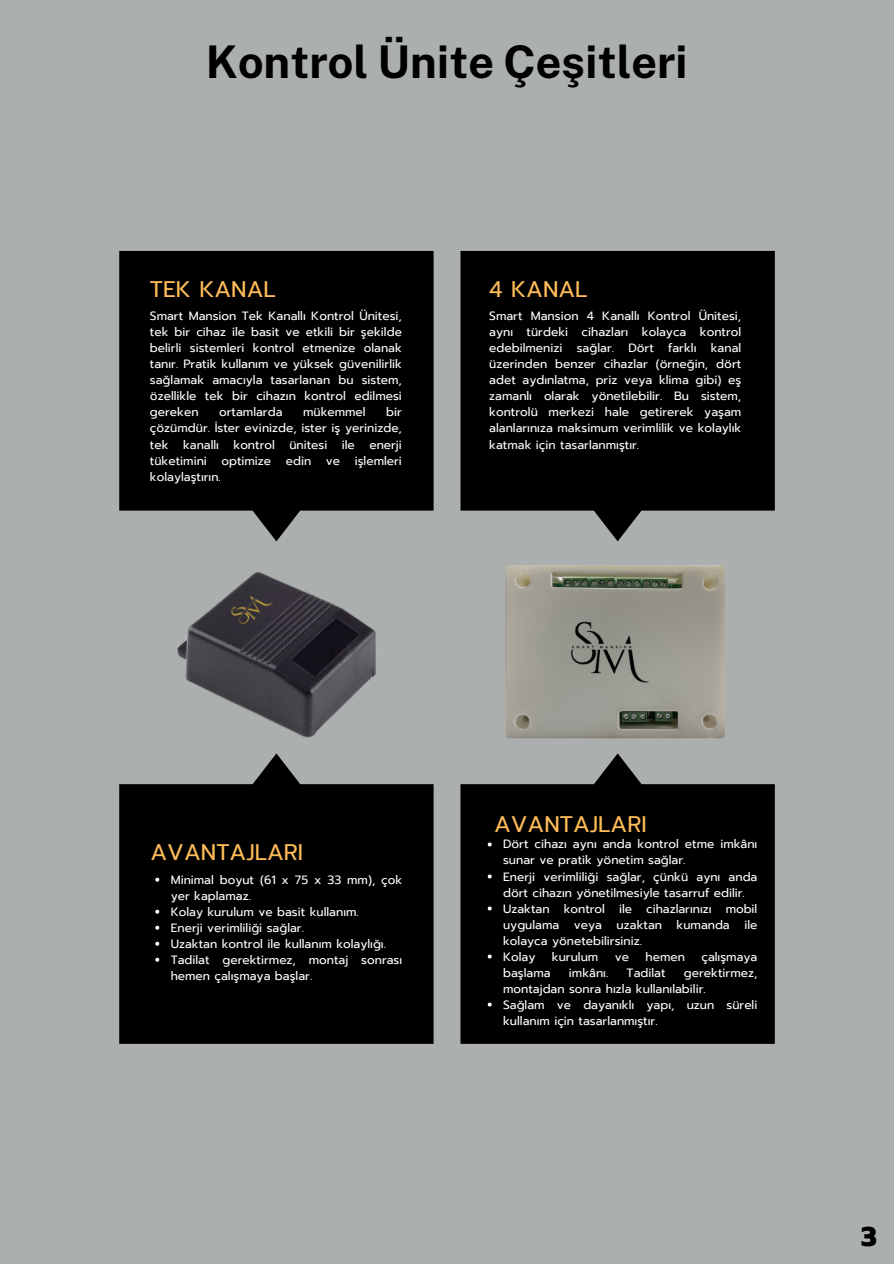
<style>
.page{position:relative;width:894px;height:1264px;background:#fff}
.page>*{position:absolute;margin:0;border:0;box-sizing:border-box;transform-origin:0 0}
.t1{font:700 45px "Public Sans";color:#000}
.t2{font:800 27px "Prompt";color:#000}
.t3{font:22.5px "Prompt";color:#ffbd59}
.t4{font:12px/16px "Prompt";color:#fff}
</style>
<div class="page">
<div style="left:0;top:0;width:893px;height:1263px;background:#abb0af"></div>
<div style="left:460px;top:779px;width:314px;height:264px;background:#000"></div>
<svg style="left:487px;top:842px;width:4px;height:4px"></svg>
<svg style="left:487px;top:874px;width:4px;height:4px"></svg>
<svg style="left:487px;top:906px;width:4px;height:4px"></svg>
<svg style="left:487px;top:954px;width:4px;height:4px"></svg>
<svg style="left:487px;top:1002px;width:4px;height:4px"></svg>
<img style="left:509px;top:541px;width:216px;height:238px">
<svg style="left:460px;top:251px;width:314px;height:290px;background:#111"></svg>
<img style="left:505px;top:565px;width:219px;height:173px;border-radius:4px">
<img style="left:568px;top:619px;width:82px;height:65px">
<div style="left:119px;top:251px;width:314px;height:264px;background:#000"></div>
<img style="left:177px;top:515px;width:200px;height:223px">
<svg style="left:119px;top:753px;width:314px;height:290px;background:#111"></svg>
<svg style="left:155px;top:877px;width:4px;height:4px"></svg>
<svg style="left:155px;top:909px;width:4px;height:4px"></svg>
<svg style="left:155px;top:925px;width:4px;height:4px"></svg>
<svg style="left:155px;top:941px;width:4px;height:4px"></svg>
<svg style="left:155px;top:957px;width:4px;height:4px"></svg>
<img style="left:206px;top:569px;width:80px;height:80px">
<p class="t1" style="left:206px;top:35px;width:483px">Kontrol Ünite Çeşitleri</p>
<p class="t3" style="left:150px;top:272px;width:127px">TEK KANAL</p>
<p class="t4" style="left:150px;top:308px;width:253px;text-align:justify">Smart Mansion Tek Kanallı Kontrol Ünitesi, tek bir cihaz ile basit ve etkili bir şekilde belirli sistemleri kontrol etmenize olanak tanır. Pratik kullanım ve yüksek güvenilirlik sağlamak amacıyla tasarlanan bu sistem, özellikle tek bir cihazın kontrol edilmesi gereken</p>
<p class="t4" style="left:150px;top:404px;width:253px;text-align:justify;text-indent:236px">bir çözümdür. İster evinizde, ister iş yerinizde, tek kanallı kontrol ünitesi ile enerji tüketimini optimize edin ve işlemleri kolaylaştırın.</p>
<p class="t4" style="left:219px;top:404px;width:65px">ortamlarda</p>
<p class="t4" style="left:303px;top:404px;width:64px">mükemmel</p>
<h2 class="t3" style="left:489px;top:272px;width:100px">4 KANAL</h2>
<p class="t4" style="left:489px;top:308px;width:253px;text-align:justify">Smart Mansion 4 Kanallı Kontrol Ünitesi, aynı türdeki cihazları kolayca kontrol edebilmenizi sağlar. Dört farklı kanal üzerinden benzer cihazlar (örneğin, dört adet aydınlatma, priz veya klima gibi) eş zamanlı olarak yönetilebilir. Bu sistem, kontrolü merkezi hale getirerek yaşam alanlarınıza maksimum verimlilik ve kolaylık katmak için tasarlanmıştır.</p>
<p class="t3" style="left:150px;top:835px;width:154px">AVANTAJLARI</p>
<p class="t4" style="left:171px;top:871px;width:233px">Minimal boyut (61 x 75 x 33 mm), çok yer kaplamaz.</p>
<p class="t4" style="left:171px;top:903px;width:189px">Kolay kurulum ve basit kullanım.</p>
<p class="t4" style="left:171px;top:919px;width:135px">Enerji verimliliği sağlar.</p>
<h2 class="t4" style="left:171px;top:935px;width:217px">Uzaktan kontrol ile kullanım kolaylığı.</h2>
<p class="t4" style="left:171px;top:951px;width:233px">Tadilat gerektirmez, montaj sonrası hemen çalışmaya başlar.</p>
<h1 class="t3" style="left:494px;top:807px;width:154px">AVANTAJLARI</h1>
<h2 class="t4" style="left:503px;top:836px;width:256px">Dört cihazı aynı anda kontrol etme imkânı sunar ve pratik yönetim sağlar.</h2>
<p class="t4" style="left:503px;top:868px;width:256px">Enerji verimliliği sağlar, çünkü aynı anda dört cihazın yönetilmesiyle tasarruf edilir.</p>
<h2 class="t4" style="left:503px;top:900px;width:256px;text-align:justify">Uzaktan kontrol ile cihazlarınızı mobil uygulama veya uzaktan kumanda ile kolayca yönetebilirsiniz.</h2>
<p class="t4" style="left:503px;top:948px;width:34px">Kolay</p>
<p class="t4" style="left:551px;top:948px;width:48px">kurulum</p>
<p class="t4" style="left:614px;top:948px;width:16px">ve</p>
<p class="t4" style="left:645px;top:948px;width:41px">hemen</p>
<p class="t4" style="left:701px;top:948px;width:57px">çalışmaya</p>
<p class="t4" style="left:503px;top:964px;width:49px">başlama</p>
<p class="t4" style="left:569px;top:964px;width:41px">imkânı.</p>
<p class="t4" style="left:626px;top:964px;width:40px">Tadilat</p>
<p class="t4" style="left:503px;top:964px;width:256px;text-indent:181px">gerektirmez, montajdan sonra hızla kullanılabilir.</p>
<p class="t4" style="left:503px;top:996px;width:256px">Sağlam ve dayanıklı yapı, uzun süreli kullanım için tasarlanmıştır.</p>
<p class="t2" style="left:860px;top:1216px;width:17px">3</p>
</div>
